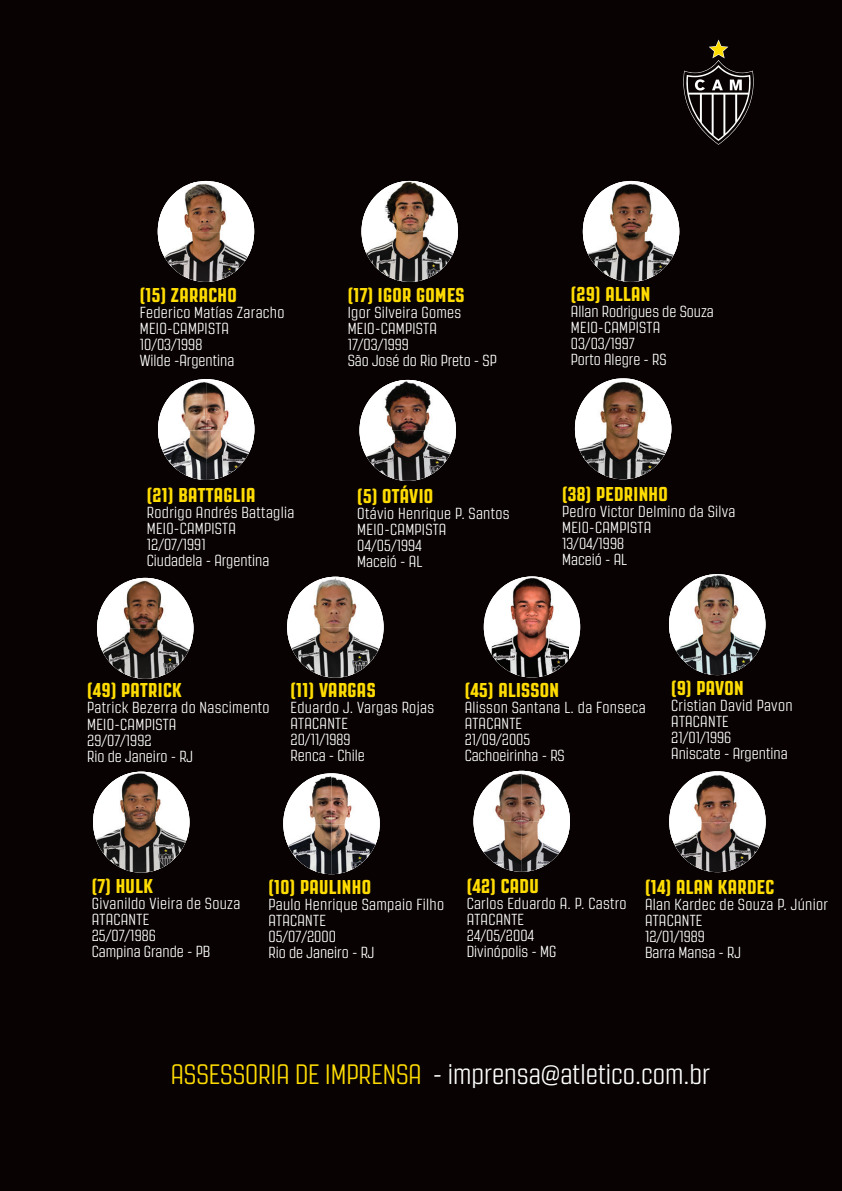
<style>
.page{position:relative;width:842px;height:1191px;background:#080302}
.page>*{position:absolute;margin:0;border:0;box-sizing:border-box;transform-origin:0 0}
.t1{font:300 28px "Revolution Gothic";color:#fff}
.t2{font:800 20px "Revolution Gothic";letter-spacing:.02em;color:#ffdc01}
.t3{font:300 16px/16px "Revolution Gothic";letter-spacing:.02em;color:#fff}
.t4{font:300 16px/16px "Revolution Gothic";color:#fff}
.s1{color:#ffdc01}
</style>
<div class="page">
<svg style="left:680px;top:40px;width:77px;height:105px;background:#2c2723"></svg>
<img style="left:287px;top:577px;width:97px;height:100px">
<img style="left:93px;top:771px;width:96px;height:101px">
<img style="left:583px;top:182px;width:96px;height:100px">
<img style="left:575px;top:379px;width:96px;height:100px">
<img style="left:158px;top:182px;width:96px;height:100px">
<img style="left:359px;top:380px;width:97px;height:101px">
<svg style="left:669px;top:574px;width:96px;height:101px"></svg>
<img style="left:671px;top:575px;width:39px;height:34px">
<img style="left:669px;top:625px;width:96px;height:50px">
<svg style="left:669px;top:771px;width:97px;height:101px"></svg>
<img style="left:669px;top:772px;width:37px;height:49px">
<img style="left:669px;top:822px;width:97px;height:50px">
<img style="left:361px;top:181px;width:97px;height:101px">
<img style="left:97px;top:578px;width:96px;height:101px">
<img style="left:283px;top:775px;width:97px;height:99px">
<img style="left:158px;top:381px;width:96px;height:99px">
<img style="left:473px;top:771px;width:97px;height:100px">
<svg style="left:484px;top:576px;width:96px;height:101px"></svg>
<img style="left:501px;top:576px;width:31px;height:12px">
<p class="t2" style="left:140px;top:284px;width:99px">(15) ZARACHO</p>
<p class="t3" style="left:140px;top:304px;width:146px">Federico Matías Zaracho<br>MEIO-CAMPISTA<br>10/03/1998<br>Wilde -Argentina</p>
<p class="t2" style="left:147px;top:484px;width:110px">(21) BATTAGLIA</p>
<p class="t3" style="left:147px;top:504px;width:149px">Rodrigo Andrés Battaglia<br>MEI0-CAMPISTA<br>12/07/1991<br>Ciudadela - Argentina</p>
<p class="t2" style="left:348px;top:284px;width:118px">(17) IGOR GOMES</p>
<p class="t3" style="left:348px;top:304px;width:150px">Igor Silveira Gomes<br>MEIO-CAMPISTA<br>17/03/1999<br>São José do Rio Preto - SP</p>
<p class="t2" style="left:357px;top:485px;width:77px">(5) OTÁVIO</p>
<p class="t3" style="left:357px;top:505px;width:154px">Otávio Henrique P. Santos<br>MEI0-CAMPISTA<br>04/05/1994<br>Maceió - AL</p>
<p class="t2" style="left:571px;top:283px;width:81px">(29) ALLAN</p>
<p class="t4" style="left:571px;top:303px;width:145px">Allan Rodrigues de Souza<br>MEIO-CAMPISTA<br>03/03/1997<br>Porto Alegre - RS</p>
<p class="t2" style="left:562px;top:483px;width:107px">(38) PEDRINHO</p>
<p class="t3" style="left:562px;top:503px;width:175px">Pedro Victor Delmino da Silva<br>MEI0-CAMPISTA<br>13/04/1998<br>Maceió - AL</p>
<p class="t2" style="left:87px;top:679px;width:96px">(49) PATRICK</p>
<p class="t3" style="left:87px;top:700px;width:184px">Patrick Bezerra do Nascimento<br>MEIO-CAMPISTA<br>29/07/1992<br>Rio de Janeiro - RJ</p>
<p class="t2" style="left:291px;top:679px;width:86px">(11) VARGAS</p>
<p class="t3" style="left:291px;top:700px;width:145px">Eduardo J. Vargas Rojas<br>ATACANTE<br>20/11/1989<br>Renca - Chile</p>
<p class="t2" style="left:465px;top:679px;width:96px">(45) ALISSON</p>
<p class="t3" style="left:465px;top:699px;width:183px">Alisson Santana L. da Fonseca<br>ATACANTE<br>21/09/2005<br>Cachoeirinha - RS</p>
<p class="t2" style="left:671px;top:677px;width:74px">(9) PAVON</p>
<p class="t3" style="left:671px;top:697px;width:123px">Cristian David Pavon<br>ATACANTE<br>21/01/1996<br>Aniscate - Argentina</p>
<p class="t2" style="left:92px;top:875px;width:62px">(7) HULK</p>
<p class="t3" style="left:92px;top:895px;width:150px">Givanildo Vieira de Souza<br>ATACANTE<br>25/07/1986<br>Campina Grande - PB</p>
<p class="t2" style="left:268px;top:876px;width:104px">(10) PAULINHO</p>
<p class="t3" style="left:268px;top:896px;width:177px">Paulo Henrique Sampaio Filho<br>ATACANTE<br>05/07/2000<br>Rio de Janeiro - RJ</p>
<p class="t2" style="left:467px;top:875px;width:74px">(42) CADU</p>
<p class="t3" style="left:467px;top:896px;width:162px">Carlos Eduardo A. P. Castro<br>ATACANTE<br>24/05/2004<br>Divinópolis - MG</p>
<p class="t2" style="left:645px;top:876px;width:131px">(14) ALAN KARDEC</p>
<p class="t3" style="left:645px;top:896px;width:184px">Alan Kardec de Souza P. Júnior<br>ATACANTE<br>12/01/1989<br>Barra Mansa - RJ</p>
<h1 class="t1" style="left:171px;top:1059px;width:540px"><span class="s1">ASSESSORIA DE IMPRENSA</span> - imprensa@atletico.com.br</h1>
</div>
